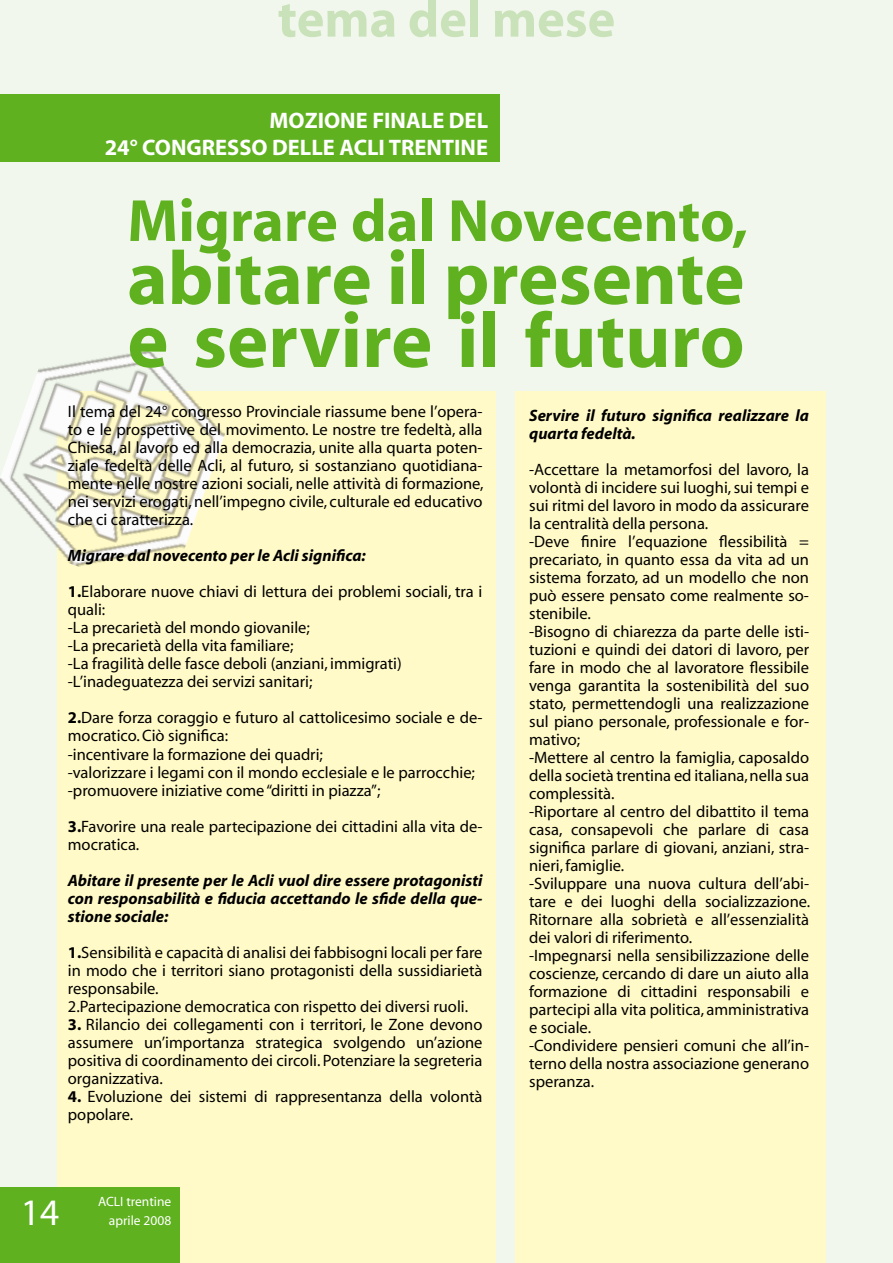
<style>
.page{position:relative;width:893px;height:1263px;background:#f1f7ec}
.page>*{position:absolute;margin:0;border:0;box-sizing:border-box;transform-origin:0 0}
.t1{font:700 78px "Myriad";color:#5fb11f}
.t2{font:700 76.5px "Myriad";color:#5fb11f}
.t3{font:700 60px "Myriad";color:#5fb11f}
.t4{font:700 52.5px "Myriad";color:#cae2b9}
.t5{font:37.5px "Myriad";color:#fff}
.t6{font:700 22.5px/27px "Myriad";color:#fff;text-align:right}
.t7{font:16.5px/18px "Myriad";color:#000}
.t8{font:italic 700 16.5px/18px "Myriad";color:#000;text-align:justify}
.t9{font:13.5px/19.5px "Myriad";color:#fff;text-align:right}
.s1{font-weight:700;font-style:italic}
.s2{font-weight:700}
</style>
<div class="page">
<div style="left:57px;top:392px;width:439px;height:871px;background:#fffac7"></div>
<div style="left:515px;top:392px;width:311px;height:871px;background:#fffac7"></div>
<div style="left:0;top:1187px;width:180px;height:76px;background:#5fb11f"></div>
<img style="left:0;top:350px;width:243px;height:217px">
<div style="left:0;top:94px;width:500px;height:68px;background:#5fb11f"></div>
<h3 class="t4" style="left:278px;top:-8px;width:339px">tema del mese</h3>
<h3 class="t6" style="left:105px;top:108px;width:385px">MOZIONE FINALE DEL<br>24° CONGRESSO DELLE ACLI TRENTINE</h3>
<h3 class="t3" style="left:127px;top:190px;width:622px">Migrare dal Novecento,</h3>
<h2 class="t2" style="left:127px;top:239px;width:619px">abitare il presente</h2>
<h1 class="t1" style="left:127px;top:301px;width:619px">e servire il futuro</h1>
<p class="t7" style="left:68px;top:404px;width:417px;text-align:justify">Il tema del 24° congresso Provinciale riassume bene l’opera&shy;to e le prospettive del movimento. Le nostre tre fedeltà, alla Chiesa, al lavoro ed alla democrazia, unite alla quarta poten&shy;ziale fedeltà delle Acli, al futuro, si sostanziano quotidiana&shy;mente nelle nostre azioni sociali, nelle attività di formazione, nei servizi erogati, nell’impegno civile, culturale ed educativo che ci caratterizza.</p>
<p class="t7" style="left:68px;top:539px;width:416px;line-height:36px"><span class="s1">Migrare dal novecento per le Acli significa:<br></span><span class="s2">1.</span>Elaborare nuove chiavi di lettura dei problemi sociali, tra i</p>
<p class="t7" style="left:68px;top:602px;width:335px">quali:<br>-La precarietà del mondo giovanile;<br>-La precarietà della vita familiare;<br>-La fragilità delle fasce deboli (anziani, immigrati) -L’inadeguatezza dei servizi sanitari;</p>
<p class="t7" style="left:68px;top:710px;width:416px"><span class="s2">2.</span>Dare forza coraggio e futuro al cattolicesimo sociale e de&shy;mocratico. Ciò significa:<br>-incentivare la formazione dei quadri;<br>-valorizzare i legami con il mondo ecclesiale e le parrocchie; -promuovere iniziative come “diritti in piazza”;</p>
<p class="t7" style="left:68px;top:818px;width:416px"><span class="s2">3.</span>Favorire una reale partecipazione dei cittadini alla vita de&shy;mocratica.</p>
<p class="t8" style="left:68px;top:871px;width:416px">Abitare il presente per le Acli vuol dire essere protagonisti con responsabilità e fiducia accettando le sfide della que&shy;stione sociale:</p>
<p class="t7" style="left:68px;top:944px;width:416px"><span class="s2">1.</span>Sensibilità e capacità di analisi dei fabbisogni locali per fare in modo che i territori siano protagonisti della sussidiarietà responsabile.<br>2.Partecipazione democratica con rispetto dei diversi ruoli.</p>
<p class="t7" style="left:68px;top:1016px;width:416px;text-align:justify"><span class="s2">3.</span> Rilancio dei collegamenti con i territori, le Zone devono assumere un’importanza strategica svolgendo un’azione positiva di coordinamento dei circoli. Potenziare la segreteria organizzativa.</p>
<p class="t7" style="left:68px;top:1088px;width:416px"><span class="s2">4.</span> Evoluzione dei sistemi di rappresentanza della volontà popolare.</p>
<p class="t8" style="left:529px;top:407px;width:281px">Servire il futuro significa realizzare la quarta fedeltà.</p>
<p class="t7" style="left:529px;top:461px;width:283px">-Accettare la metamorfosi del lavoro, la volontà di incidere sui luoghi, sui tempi e sui ritmi del lavoro in modo da assicurare la centralità della persona.<br>-Deve finire l’equazione flessibilità = precariato, in quanto essa da vita ad un sistema forzato, ad un modello che non può essere pensato come realmente so&shy;stenibile.<br>-Bisogno di chiarezza da parte delle isti&shy;tuzioni e quindi dei datori di lavoro, per fare in modo che al lavoratore flessibile venga garantita la sostenibilità del suo stato, permettendogli una realizzazione sul piano personale, professionale e for&shy;mativo;<br>-Mettere al centro la famiglia, caposaldo della società trentina ed italiana, nella sua complessità.<br>-Riportare al centro del dibattito il tema casa, consapevoli che parlare di casa significa parlare di giovani, anziani, stra&shy;nieri, famiglie.<br>-Sviluppare una nuova cultura dell’abi&shy;tare e dei luoghi della socializzazione.<br>Ritornare alla sobrietà e all’essenzialità dei valori di riferimento.<br>-Impegnarsi nella sensibilizzazione delle coscienze, cercando di dare un aiuto alla formazione di cittadini responsabili e partecipi alla vita politica, amministrativa e sociale.<br>-Condividere pensieri comuni che all’in&shy;terno della nostra associazione generano speranza.</p>
<h3 class="t5" style="left:21px;top:1194px;width:40px">14</h3>
<p class="t9" style="left:98px;top:1192px;width:75px">ACLI trentine aprile 2008</p>
</div>
